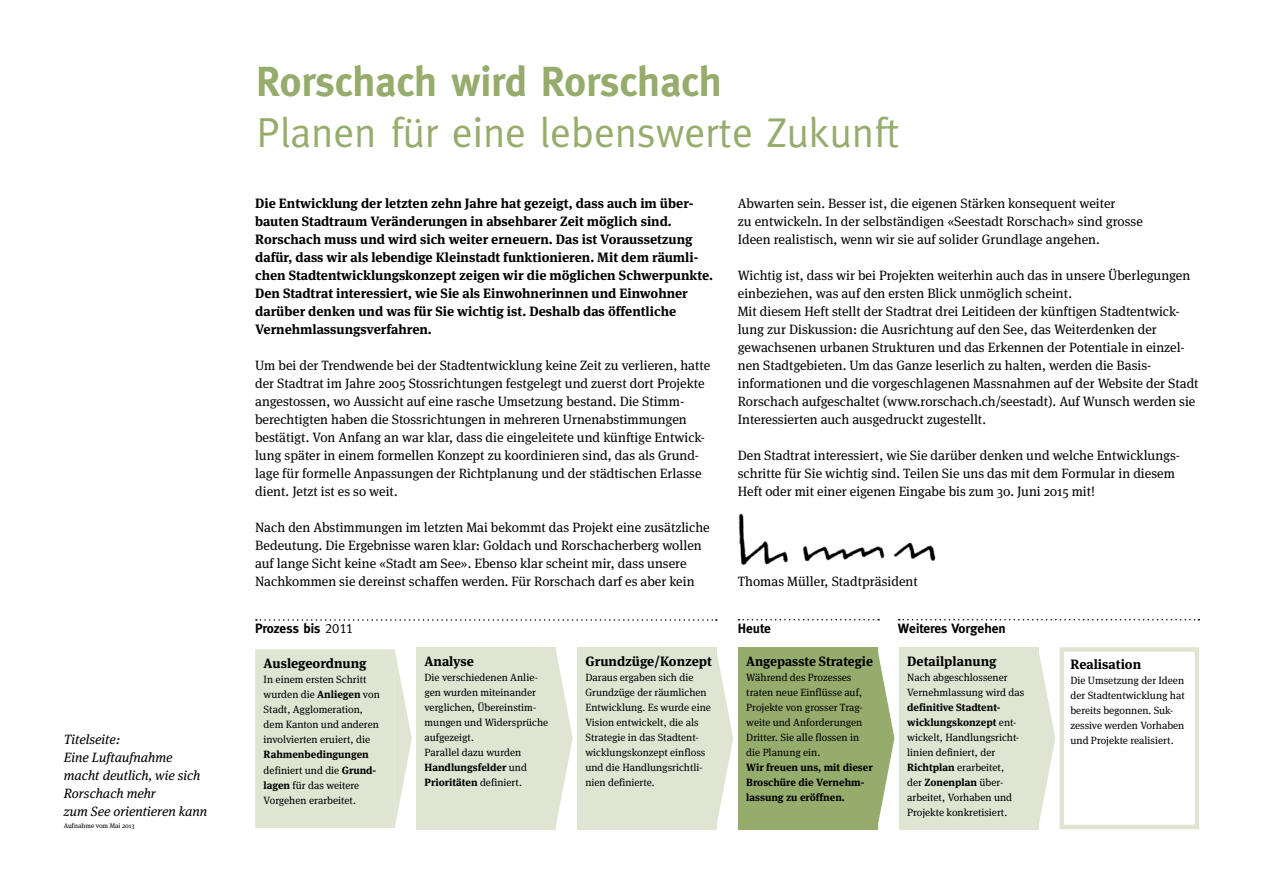
<style>
.page{position:relative;width:1263px;height:893px;background:#fff}
.page>*{position:absolute;margin:0;border:0;box-sizing:border-box;transform-origin:0 0}
.t1{font:42px "Meta Plus";color:#96ac6c}
.t2{font:700 42px "Meta Plus";color:#96ac6c}
.t3{font:13.5px/18px "Meta Serif Pro";color:#000}
.t4{font:700 13.5px/18px "Meta Serif Pro";color:#000}
.t5{font:italic 13.5px/18px "Meta Serif Pro";color:#000}
.t6{font:700 13.5px "Meta Plus";color:#000}
.t7{font:10.5px/15px "Meta Serif Pro";color:#000}
.t8{font:700 10.5px/15px "Meta Serif Pro";color:#000}
.t9{font:6.75px "Meta Serif Pro";color:#000}
.s1{font-family:"Meta Plus Caps";font-weight:400}
.s2{font-weight:700}
</style>
<div class="page">
<img style="left:738px;top:513px;width:198px;height:53px">
<div style="left:416px;top:647px;width:140px;height:182px;background:#e0e5d3"></div>
<div style="left:577px;top:647px;width:139px;height:182px;background:#e0e5d3"></div>
<div style="left:738px;top:647px;width:139px;height:182px;background:#96ac6c"></div>
<div style="left:899px;top:647px;width:139px;height:182px;background:#e0e5d3"></div>
<div style="left:1059px;top:647px;width:140px;height:182px;border:4px solid #e0e5d3"></div>
<div style="left:255px;top:649px;width:157px;height:179px;background:#e0e5d3"></div>
<svg style="left:556px;top:652px;width:17px;height:173px"></svg>
<svg style="left:716px;top:649px;width:17px;height:178px"></svg>
<svg style="left:1038px;top:649px;width:17px;height:178px"></svg>
<svg style="left:877px;top:649px;width:17px;height:178px"></svg>
<svg style="left:256px;top:619px;width:461px;height:2px"></svg>
<svg style="left:738px;top:619px;width:141px;height:1px"></svg>
<svg style="left:899px;top:619px;width:300px;height:1px"></svg>
<p class="t5" style="left:64px;top:729px;width:145px">Titelseite:<br>Eine Luftaufnahme macht deutlich, wie sich<br>Rorschach mehr<br>zum See orientieren kann</p>
<p class="t9" style="left:64px;top:821px;width:72px">Aufnahme vom Mai 2013</p>
<h1 class="t2" style="left:257px;top:58px;width:467px">Rorschach wird Rorschach</h1>
<h1 class="t1" style="left:257px;top:108px;width:644px">Planen für eine lebenswerte Zukunft</h1>
<p class="t4" style="left:255px;top:193px;width:459px">Die Entwicklung der letzten zehn Jahre hat gezeigt, dass auch im über&shy;bauten Stadtraum Veränderungen in absehbarer Zeit möglich sind.<br>Rorschach muss und wird sich weiter erneuern. Das ist Voraussetzung dafür, dass wir als lebendige Kleinstadt funktionieren. Mit dem räumli&shy;chen Stadtentwicklungskonzept zeigen wir die möglichen Schwerpunkte.<br>Den Stadtrat interessiert, wie Sie als Einwohnerinnen und Einwohner darüber denken und was für Sie wichtig ist. Deshalb das öffentliche Vernehmlassungsverfahren.</p>
<p class="t3" style="left:255px;top:355px;width:457px">Um bei der Trendwende bei der Stadtentwicklung keine Zeit zu verlieren, hatte der Stadtrat im Jahre 2005 Stossrichtungen festgelegt und zuerst dort Projekte angestossen, wo Aussicht auf eine rasche Umsetzung bestand. Die Stimm&shy;berechtigten haben die Stossrichtungen in mehreren Urnenabstimmungen bestätigt. Von Anfang an war klar, dass die eingeleitete und künftige Entwick&shy;lung später in einem formellen Konzept zu koordinieren sind, das als Grund&shy;lage für formelle Anpassungen der Richtplanung und der städtischen Erlasse dient. Jetzt ist es so weit.</p>
<p class="t3" style="left:255px;top:517px;width:456px">Nach den Abstimmungen im letzten Mai bekommt das Projekt eine zusätzliche Bedeutung. Die Ergebnisse waren klar: Goldach und Rorschacherberg wollen auf lange Sicht keine «Stadt am See». Ebenso klar scheint mir, dass unsere Nachkommen sie dereinst schaffen werden. Für Rorschach darf es aber kein</p>
<p class="t3" style="left:738px;top:193px;width:407px">Abwarten sein. Besser ist, die eigenen Stärken konsequent weiter<br>zu entwickeln. In der selbständigen «Seestadt Rorschach» sind grosse<br>Ideen realistisch, wenn wir sie auf solider Grundlage angehen.</p>
<p class="t3" style="left:738px;top:265px;width:462px">Wichtig ist, dass wir bei Projekten weiterhin auch das in unsere Überlegungen einbeziehen, was auf den ersten Blick unmöglich scheint.<br>Mit diesem Heft stellt der Stadtrat drei Leitideen der künftigen Stadtentwick&shy;lung zur Diskussion: die Ausrichtung auf den See, das Weiterdenken der gewachsenen urbanen Strukturen und das Erkennen der Potentiale in einzel&shy;nen Stadtgebieten. Um das Ganze leserlich zu halten, werden die Basis&shy;informationen und die vorgeschlagenen Massnahmen auf der Website der Stadt Rorschach aufgeschaltet (www.rorschach.ch/seestadt). Auf Wunsch werden sie Interessierten auch ausgedruckt zugestellt.</p>
<p class="t3" style="left:738px;top:445px;width:444px">Den Stadtrat interessiert, wie Sie darüber denken und welche Entwicklungs&shy;schritte für Sie wichtig sind. Teilen Sie uns das mit dem Formular in diesem<br>Heft oder mit einer eigenen Eingabe bis zum 30. Juni 2015 mit!</p>
<p class="t3" style="left:738px;top:571px;width:181px">Thomas Müller, Stadtpräsident</p>
<p class="t6" style="left:255px;top:621px;width:99px">Prozess bis <span class="s1">2011</span></p>
<p class="t6" style="left:738px;top:621px;width:35px">Heute</p>
<p class="t6" style="left:898px;top:621px;width:109px">Weiteres Vorgehen</p>
<p class="t4" style="left:264px;top:654px;width:104px">Auslegeordnung</p>
<p class="t7" style="left:264px;top:672px;width:118px">In einem ersten Schritt wurden die <span class="s2">Anliegen</span> von<br>Stadt, Agglomeration, dem Kanton und anderen involvierten eruiert, die</p>
<p class="t7" style="left:264px;top:747px;width:114px"><span class="s2">Rahmenbedingungen </span>definiert und die <span class="s2">Grund&shy;lagen</span> für das weitere<br>Vorgehen erarbeitet.</p>
<p class="t4" style="left:424px;top:651px;width:51px">Analyse</p>
<p class="t7" style="left:424px;top:670px;width:125px">Die verschiedenen Anlie&shy;gen wurden miteinander verglichen, Übereinstim&shy;mungen und Widersprüche aufgezeigt.<br>Parallel dazu wurden<br><span class="s2">Handlungsfelder</span> und<br><span class="s2">Prioritäten</span> definiert.</p>
<p class="t4" style="left:585px;top:651px;width:128px">Grundzüge/Konzept</p>
<p class="t7" style="left:585px;top:670px;width:127px">Daraus ergaben sich die<br>Grundzüge der räumlichen<br>Entwicklung. Es wurde eine<br>Vision entwickelt, die als<br>Strategie in das Stadtent&shy;wicklungskonzept einfloss und die Handlungsrichtli&shy;nien definierte.</p>
<p class="t4" style="left:746px;top:651px;width:128px">Angepasste Strategie</p>
<p class="t7" style="left:746px;top:670px;width:118px">Während des Prozesses traten neue Einflüsse auf,<br>Projekte von grosser Trag&shy;weite und Anforderungen<br>Dritter. Sie alle flossen in die Planung ein.</p>
<p class="t8" style="left:746px;top:759px;width:128px">Wir freuen uns, mit dieser<br>Broschüre die Vernehm&shy;lassung zu eröffnen.</p>
<p class="t4" style="left:907px;top:651px;width:91px">Detailplanung</p>
<p class="t7" style="left:907px;top:670px;width:119px">Nach abgeschlossener<br>Vernehmlassung wird das</p>
<p class="t7" style="left:907px;top:700px;width:114px"><span class="s2">definitive Stadtent&shy;wicklungskonzept</span> ent&shy;wickelt, Handlungsricht&shy;linien definiert, der<br><span class="s2">Richtplan</span> erarbeitet, der <span class="s2">Zonenplan</span> über&shy;arbeitet, Vorhaben und<br>Projekte konkretisiert.</p>
<p class="t4" style="left:1070px;top:654px;width:72px">Realisation</p>
<p class="t7" style="left:1070px;top:672px;width:116px">Die Umsetzung der Ideen der Stadtentwicklung hat bereits begonnen. Suk&shy;zessive werden Vorhaben und Projekte realisiert.</p>
</div>
